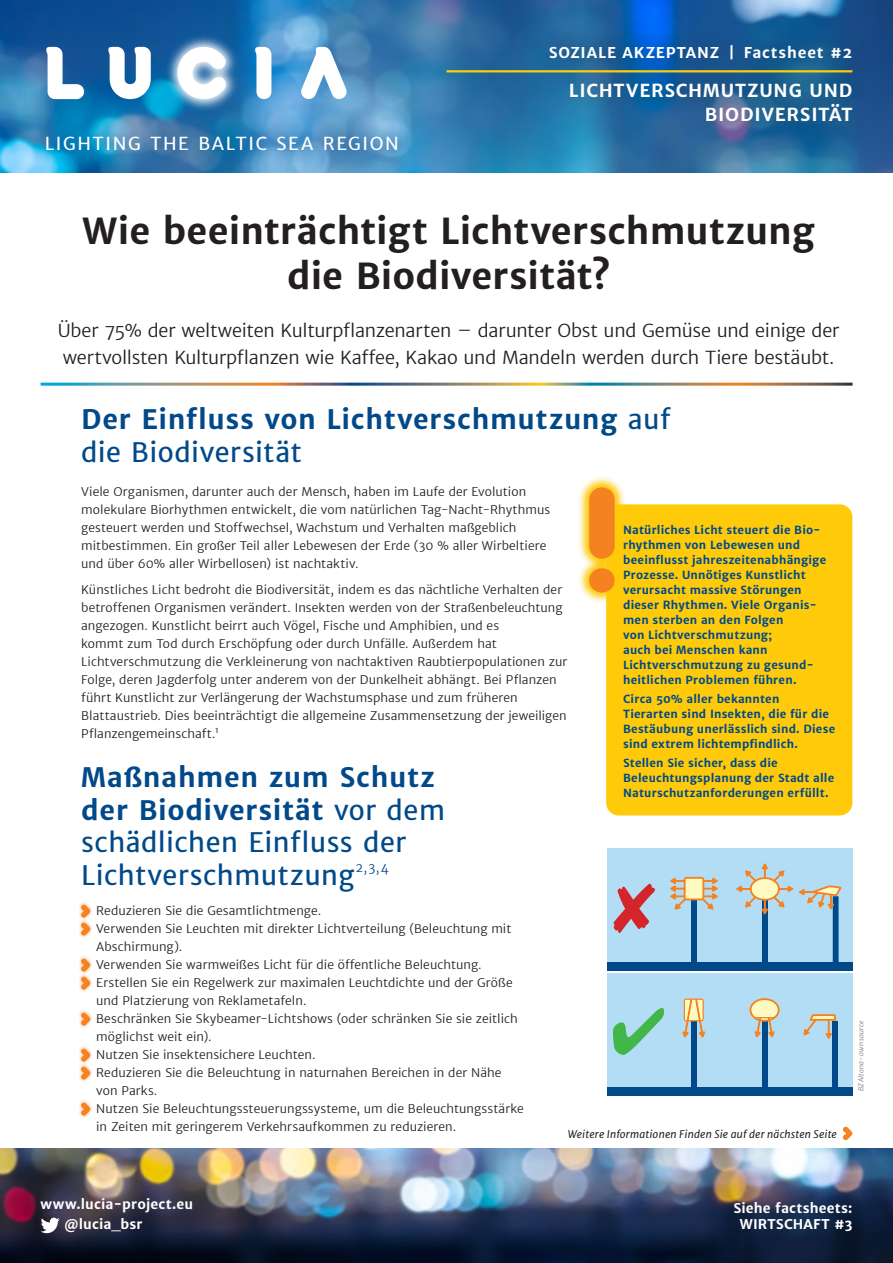
<style>
.page{position:relative;width:893px;height:1263px;background:#fff}
.page>*{position:absolute;margin:0;border:0;box-sizing:border-box;transform-origin:0 0}
.Headline_1{font:700 36px/45px "Merriweather Sans";color:#231f20;text-align:center}
.Headline_2{font:27px/32.4px "Merriweather Sans";letter-spacing:.015em;color:#014989}
.Headline_2-2{font:700 27px/32.4px "Merriweather Sans";letter-spacing:.02em;color:#014989}
.Intro{font:300 18px/27px "Merriweather Sans";letter-spacing:-.01em;color:#231f20}
.Header_1-2{font:700 18px/24px "Merriweather Sans";letter-spacing:.045em;color:#fff;text-align:right}
.t1{font:18px "Merriweather Sans";letter-spacing:.09em;color:#fff}
.Header_1-1_Social{font:700 15px "Merriweather Sans";letter-spacing:.055em;color:#fff}
.Headline_2-3{font:700 13.5px/19.5px "Merriweather Sans";letter-spacing:.01em;color:#fff}
.Headline_2-4{font:300 12.6px "Merriweather Sans";color:#014989}
.Bodytext{font:300 12px/18px "Merriweather Sans";letter-spacing:.005em;color:#231f20}
.Bubble_text_blue{font:700 11.25px/15px "Merriweather Sans";letter-spacing:.015em;color:#014989}
.t2{font:italic 10.5px "Merriweather Sans";letter-spacing:.015em;color:#231f20}
.Bodytext-2{font:300 8.4px "Merriweather Sans";color:#231f20}
.Photo_credits{font:italic 300 6.75px "Merriweather Sans";letter-spacing:.02em;color:#6c6d70}
.s1{font-weight:400}
.s2{font-weight:700}
.s3{font-size:11.25px}
</style>
<div class="page">
<img style="left:0;top:0;width:893px;height:172px">
<img style="left:0;top:1148px;width:893px;height:115px">
<img style="left:155px;top:25px;width:93px;height:96px">
<svg style="left:46px;top:47px;width:38px;height:52px"></svg>
<svg style="left:108px;top:47px;width:43px;height:52px"></svg>
<svg style="left:177px;top:47px;width:49px;height:52px"></svg>
<svg style="left:255px;top:47px;width:16px;height:52px"></svg>
<svg style="left:301px;top:47px;width:46px;height:52px"></svg>
<svg style="left:33px;top:122px;width:378px;height:42px;background:#3e8bbd"></svg>
<svg style="left:41px;top:1217px;width:19px;height:16px"></svg>
<svg style="left:843px;top:1127px;width:9px;height:13px"></svg>
<div style="left:607px;top:848px;width:245px;height:123px;background:#b3ddf5"></div>
<div style="left:607px;top:962px;width:245px;height:9px;background:#014989"></div>
<svg style="left:799px;top:885px;width:42px;height:77px"></svg>
<div style="left:762px;top:900px;width:6px;height:66px;background:#014989"></div>
<svg style="left:736px;top:863px;width:57px;height:51px"></svg>
<div style="left:691px;top:900px;width:6px;height:66px;background:#014989"></div>
<svg style="left:670px;top:877px;width:48px;height:33px"></svg>
<svg style="left:613px;top:883px;width:42px;height:50px"></svg>
<div style="left:607px;top:973px;width:245px;height:122px;background:#b3ddf5"></div>
<div style="left:607px;top:1087px;width:245px;height:8px;background:#014989"></div>
<div style="left:691px;top:1021px;width:6px;height:66px;background:#014989"></div>
<svg style="left:682px;top:998px;width:23px;height:39px"></svg>
<div style="left:762px;top:1021px;width:5px;height:66px;background:#014989"></div>
<svg style="left:749px;top:998px;width:30px;height:39px"></svg>
<div style="left:832px;top:1021px;width:6px;height:66px;background:#014989"></div>
<svg style="left:804px;top:1014px;width:32px;height:25px"></svg>
<svg style="left:613px;top:1008px;width:51px;height:47px"></svg>
<div style="left:78px;top:901px;width:16px;height:20px;background:#f58220;opacity:.8"></div>
<div style="left:78px;top:919px;width:16px;height:20px;background:#f58220;opacity:.8"></div>
<svg style="left:81px;top:905px;width:9px;height:31px"></svg>
<div style="left:78px;top:955px;width:16px;height:20px;background:#f58220;opacity:.8"></div>
<div style="left:78px;top:973px;width:16px;height:20px;background:#f58220;opacity:.8"></div>
<svg style="left:81px;top:959px;width:9px;height:31px"></svg>
<div style="left:78px;top:1009px;width:16px;height:20px;background:#f58220;opacity:.8"></div>
<svg style="left:81px;top:1013px;width:9px;height:13px"></svg>
<div style="left:78px;top:1045px;width:16px;height:20px;background:#f58220;opacity:.8"></div>
<div style="left:78px;top:1063px;width:16px;height:20px;background:#f58220;opacity:.8"></div>
<svg style="left:81px;top:1049px;width:9px;height:31px"></svg>
<div style="left:78px;top:1099px;width:16px;height:20px;background:#f58220;opacity:.8"></div>
<svg style="left:81px;top:1103px;width:9px;height:13px"></svg>
<div style="left:430px;top:28px;width:440px;height:111px;background:#231f20;opacity:.4"></div>
<hr style="left:446px;top:70px;width:406px;height:2px;background:#feca0a">
<div style="left:606px;top:504px;width:246px;height:311px;background:#feca0a;border-radius:13px"></div>
<svg style="left:579px;top:477px;width:48px;height:127px"></svg>
<svg style="left:589px;top:487px;width:26px;height:105px;background:#f69121"></svg>
<h3 class="t1" style="left:45px;top:131px;width:355px">LIGHTING THE BALTIC SEA REGION</h3>
<p class="Header_1-1_Social" style="left:549px;top:43px;width:305px">SOZIALE AKZEPTANZ | Factsheet #2</p>
<p class="Header_1-2" style="left:569px;top:78px;width:285px">LICHTVERSCHMUTZUNG UND<br>BIODIVERSITÄT</p>
<p class="Headline_1" style="left:83px;top:208px;width:734px">Wie beeinträchtigt Lichtverschmutzung die Biodiversität?</p>
<p class="Intro" style="left:58px;top:317px;width:783px">Über 75% der weltweiten Kulturpflanzenarten – darunter Obst und Gemüse und einige der wertvollsten Kulturpflanzen wie Kaffee, Kakao und Mandeln werden durch Tiere bestäubt.</p>
<p class="Headline_2-2" style="left:81px;top:403px;width:591px">Der Einfluss von Lichtverschmutzung <span class="s1">auf die Biodiversität</span></p>
<p class="Bodytext" style="left:81px;top:482px;width:470px">Viele Organismen, darunter auch der Mensch, haben im Laufe der Evolution molekulare Biorhythmen entwickelt, die vom natürlichen Tag-Nacht-Rhythmus gesteuert werden und Stoffwechsel, Wachstum und Verhalten maßgeblich mitbestimmen. Ein großer Teil aller Lebewesen der Erde (30 % aller Wirbeltiere und über 60% aller Wirbellosen) ist nachtaktiv.</p>
<p class="Bodytext" style="left:81px;top:581px;width:488px">Künstliches Licht bedroht die Biodiversität, indem es das nächtliche Verhalten der betroffenen Organismen verändert. Insekten werden von der Straßenbeleuchtung angezogen. Kunstlicht beirrt auch Vögel, Fische und Amphibien, und es<br>kommt zum Tod durch Erschöpfung oder durch Unfälle. Außerdem hat Lichtverschmutzung die Verkleinerung von nachtaktiven Raubtierpopulationen zur Folge, deren Jagderfolg unter anderem von der Dunkelheit abhängt. Bei Pflanzen führt Kunstlicht zur Verlängerung der Wachstumsphase und zum früheren Blattaustrieb. Dies beeinträchtigt die allgemeine Zusammensetzung der jeweiligen Pflanzengemeinschaft.</p>
<p class="Bodytext-2" style="left:215px;top:724px;width:5px">1</p>
<p class="Headline_2" style="left:81px;top:761px;width:365px"><span class="s2">Maßnahmen zum Schutz der Biodiversität</span> vor dem schädlichen Einfluss der<br>Lichtverschmutzung</p>
<p class="Headline_2-4" style="left:355px;top:859px;width:35px">2,3,4</p>
<p class="Bubble_text_blue" style="left:623px;top:522px;width:205px">Natürliches Licht steuert die Bio&shy;rhythmen von Lebewesen und beeinflusst jahreszeitenabhängige<br>Prozesse. Unnötiges Kunstlicht verursacht massive Störungen dieser Rhythmen. Viele Organis&shy;men sterben an den Folgen<br>von Lichtverschmutzung;<br>auch bei Menschen kann<br>Lichtverschmutzung zu gesund&shy;heitlichen Problemen führen.</p>
<p class="Bubble_text_blue" style="left:623px;top:691px;width:214px">Circa 50% aller bekannten Tierarten sind Insekten, die für die Bestäubung unerlässlich sind. Diese sind extrem lichtempfindlich.</p>
<p class="Bubble_text_blue" style="left:623px;top:756px;width:213px">Stellen Sie sicher, dass die<br>Beleuchtungsplanung der Stadt alle<br>Naturschutzanforderungen erfüllt.</p>
<p class="Bodytext" style="left:96px;top:902px;width:227px">Reduzieren Sie die Gesamtlichtmenge.</p>
<p class="Bodytext" style="left:96px;top:920px;width:417px">Verwenden Sie Leuchten mit direkter Lichtverteilung (Beleuchtung mit<br>Abschirmung).</p>
<p class="Bodytext" style="left:96px;top:956px;width:387px">Verwenden Sie warmweißes Licht für die öffentliche Beleuchtung.</p>
<p class="Bodytext" style="left:96px;top:974px;width:418px">Erstellen Sie ein Regelwerk zur maximalen Leuchtdichte und der Größe und Platzierung von Reklametafeln.</p>
<p class="Bodytext" style="left:96px;top:1010px;width:423px">Beschränken Sie Skybeamer-Lichtshows (oder schränken Sie sie zeitlich möglichst weit ein).</p>
<p class="Bodytext" style="left:96px;top:1046px;width:221px">Nutzen Sie insektensichere Leuchten.</p>
<p class="Bodytext" style="left:96px;top:1064px;width:407px">Reduzieren Sie die Beleuchtung in naturnahen Bereichen in der Nähe von Parks.</p>
<p class="Bodytext" style="left:96px;top:1100px;width:429px">Nutzen Sie Beleuchtungssteuerungssysteme, um die Beleuchtungsstärke in Zeiten mit geringerem Verkehrsaufkommen zu reduzieren.</p>
<p class="t2" style="left:568px;top:1127px;width:271px">Weitere Informationen Finden Sie auf der nächsten Seite</p>
<p class="Photo_credits" style="left:856px;top:1091px;width:72px;rotate:-90deg">BZ Altona- own source</p>
<p class="Headline_2-3" style="left:64px;top:1195px;width:131px;text-indent:-24px">www.lucia-project.eu @lucia<span class="s3">_</span>bsr</p>
<p class="Headline_2-3" style="left:733px;top:1200px;width:121px;line-height:16.2px;text-align:center">Siehe factsheets:<br>WIRTSCHAFT #3</p>
</div>
